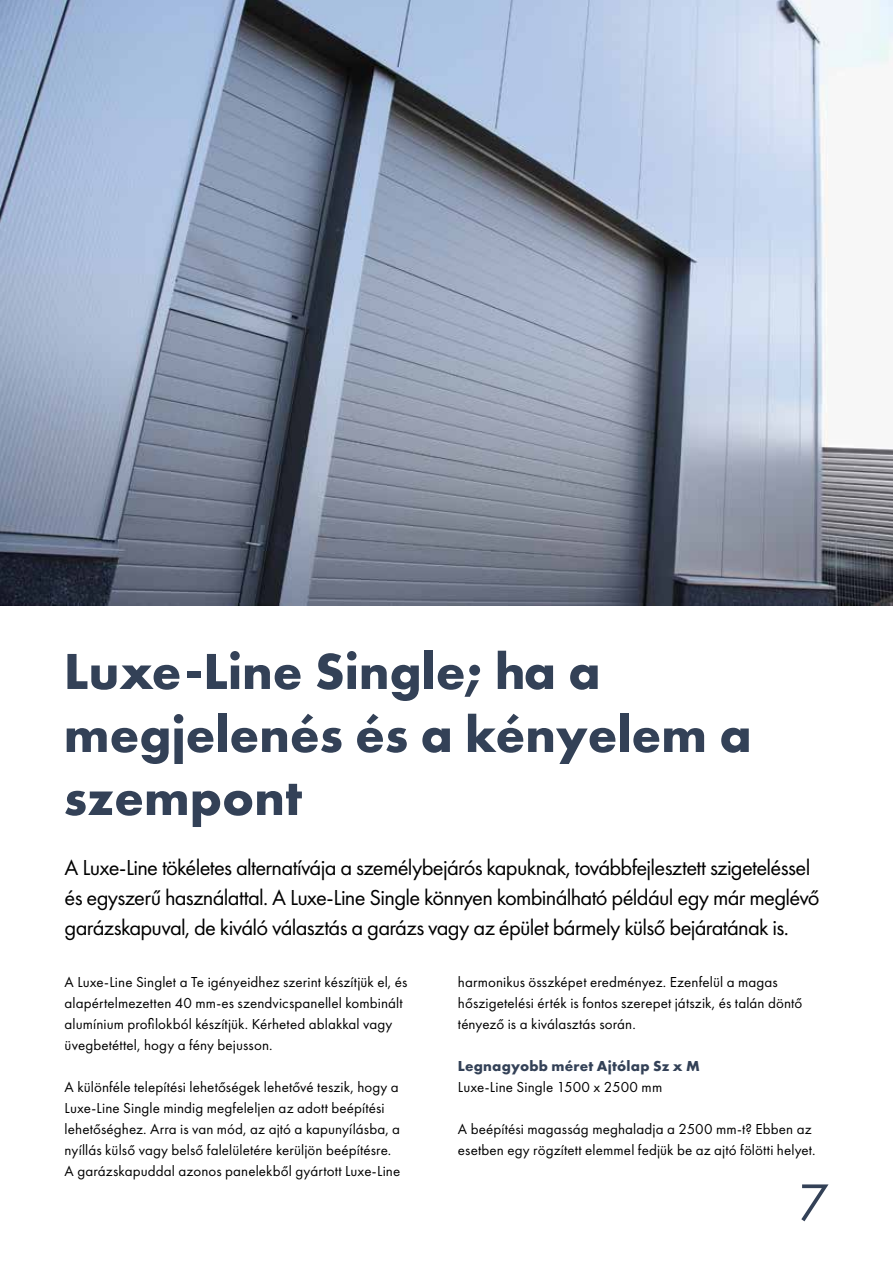
<style>
.page{position:relative;width:893px;height:1263px;background:#fff}
.page>*{position:absolute;margin:0;border:0;box-sizing:border-box;transform-origin:0 0}
.t1{font:54px "Futura PT";color:#334157}
.t2{font:700 52.5px/63px "Futura PT";color:#334157}
.t3{font:22.5px/30px "Futura PT";letter-spacing:-.03em;color:#000}
.t4{font:15px/21px "Futura PT";letter-spacing:.01em;color:#000}
.t5{font:700 15px "Futura PT";letter-spacing:.015em;color:#334157}
</style>
<div class="page">
<img style="left:0;top:0;width:893px;height:606px">
<h2 class="t2" style="left:64px;top:639px;width:689px">Luxe-Line Single; ha a megjelenés és a kényelem a szempont</h2>
<p class="t3" style="left:65px;top:852px;width:757px">A Luxe-Line tökéletes alternatívája a személybejárós kapuknak, továbbfejlesztett szigeteléssel és egyszerű használattal. A Luxe-Line Single könnyen kombinálható például egy már meglévő garázskapuval, de kiváló választás a garázs vagy az épület bármely külső bejáratának is.</p>
<p class="t4" style="left:65px;top:971px;width:344px">A Luxe-Line Singlet a Te igényeidhez szerint készítjük el, és alapértelmezetten 40 mm-es szendvicspanellel kombinált alumínium profilokból készítjük. Kérheted ablakkal vagy üvegbetéttel, hogy a fény bejusson.</p>
<p class="t4" style="left:65px;top:1076px;width:337px">A különféle telepítési lehetőségek lehetővé teszik, hogy a Luxe-Line Single mindig megfeleljen az adott beépítési lehetőséghez. Arra is van mód, az ajtó a kapunyílásba, a nyíllás külső vagy belső falelületére kerüljön beépítésre.<br>A garázskapuddal azonos panelekből gyártott Luxe-Line</p>
<p class="t4" style="left:458px;top:971px;width:346px">harmonikus összképet eredményez. Ezenfelül a magas hőszigetelési érték is fontos szerepet játszik, és talán döntő tényező is a kiválasztás során.</p>
<p class="t5" style="left:458px;top:1056px;width:243px">Legnagyobb méret Ajtólap Sz x M</p>
<p class="t4" style="left:458px;top:1076px;width:206px">Luxe-Line Single 1500 x 2500 mm</p>
<p class="t4" style="left:458px;top:1118px;width:359px">A beépítési magasság meghaladja a 2500 mm-t? Ebben az esetben egy rögzített elemmel fedjük be az ajtó fölötti helyet.</p>
<h1 class="t1" style="left:798px;top:1170px;width:32px">7</h1>
</div>
